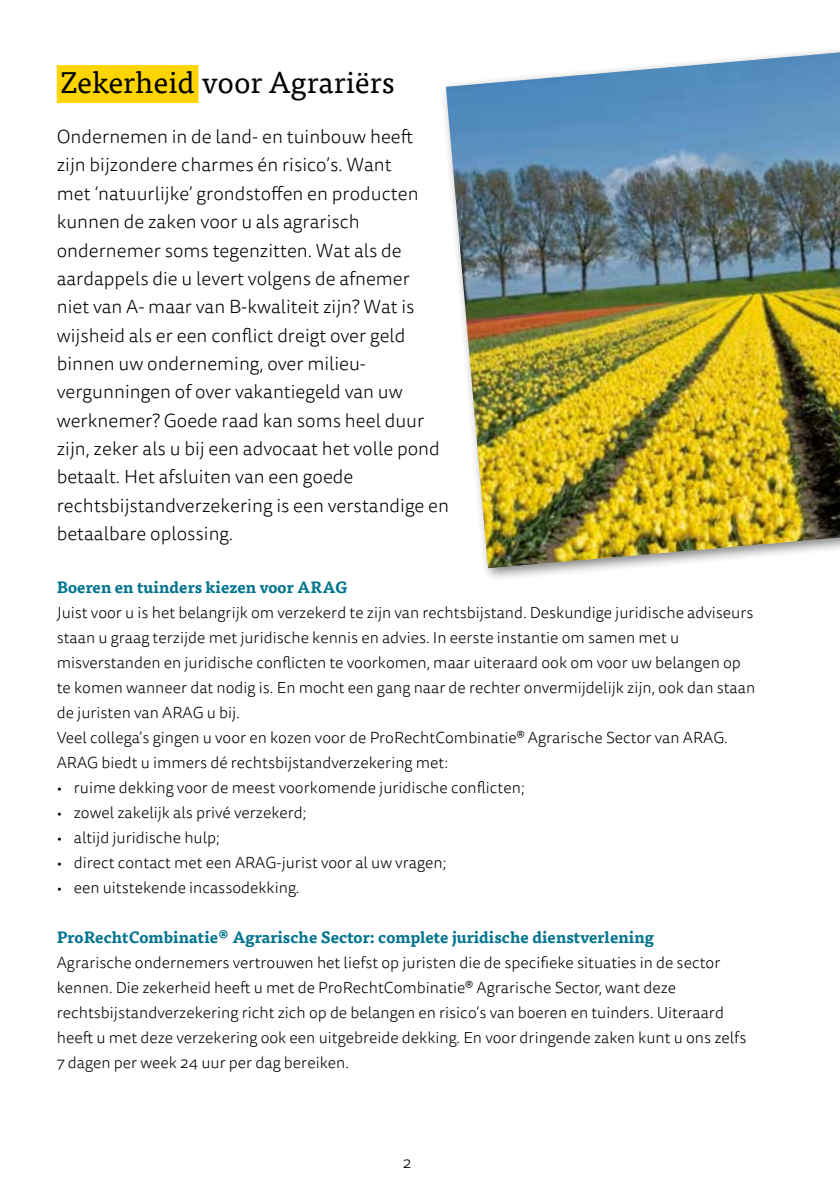
<style>
.page{position:relative;width:840px;height:1191px;background:#fff}
.page>*{position:absolute;margin:0;border:0;box-sizing:border-box;transform-origin:0 0}
.t1{font:30px "Tisa OT";color:#000}
.t2{font:300 19px/28.4px "Tisa Sans OT";color:#000}
.t3{font:300 16px/25px "Tisa Sans OT";color:#000}
.t4{font:700 16px "Tisa OT";color:#00748f}
</style>
<div class="page">
<div style="left:57px;top:65px;width:141px;height:38px;background:#ffd500"></div>
<img style="left:445px;top:52px;width:394px;height:516px">
<h1 class="t1" style="left:60px;top:65px;width:335px">Zekerheid voor Agrariërs</h1>
<p class="t2" style="left:57px;top:123px;width:393px">Ondernemen in de land- en tuinbouw heeft<br>zijn bijzondere charmes én risico’s. Want<br>met ‘natuurlijke’ grondstoffen en producten kunnen de zaken voor u als agrarisch ondernemer soms tegenzitten. Wat als de aardappels die u levert volgens de afnemer<br>niet van A- maar van B-kwaliteit zijn? Wat is wijsheid als er een conflict dreigt over geld binnen uw onderneming, over milieu&shy;vergunningen of over vakantiegeld van uw werknemer? Goede raad kan soms heel duur zijn, zeker als u bij een advocaat het volle pond betaalt. Het afsluiten van een goede rechtsbijstandverzekering is een verstandige en betaalbare oplossing.</p>
<p class="t4" style="left:57px;top:577px;width:292px">Boeren en tuinders kiezen voor ARAG</p>
<p class="t3" style="left:57px;top:601px;width:699px">Juist voor u is het belangrijk om verzekerd te zijn van rechtsbijstand. Deskundige juridische adviseurs staan u graag terzijde met juridische kennis en advies. In eerste instantie om samen met u misverstanden en juridische conflicten te voorkomen, maar uiteraard ook om voor uw belangen op te komen wanneer dat nodig is. En mocht een gang naar de rechter onvermijdelijk zijn, ook dan staan de juristen van ARAG u bij.<br>Veel collega’s gingen u voor en kozen voor de ProRechtCombinatie® Agrarische Sector van ARAG.<br>ARAG biedt u immers dé rechtsbijstandverzekering met:</p>
<p class="t3" style="left:57px;top:776px;width:469px">• ruime dekking voor de meest voorkomende juridische conflicten;</p>
<p class="t3" style="left:57px;top:801px;width:251px">• zowel zakelijk als privé verzekerd;</p>
<p class="t3" style="left:57px;top:826px;width:164px">• altijd juridische hulp;</p>
<p class="t3" style="left:57px;top:851px;width:391px">• direct contact met een ARAG-jurist voor al uw vragen;</p>
<p class="t3" style="left:57px;top:876px;width:244px">• een uitstekende incassodekking.</p>
<p class="t4" style="left:57px;top:927px;width:598px">ProRechtCombinatie® Agrarische Sector: complete juridische dienstverlening</p>
<p class="t3" style="left:57px;top:951px;width:690px">Agrarische ondernemers vertrouwen het liefst op juristen die de specifieke situaties in de sector kennen. Die zekerheid heeft u met de ProRechtCombinatie® Agrarische Sector, want deze rechtsbijstandverzekering richt zich op de belangen en risico’s van boeren en tuinders. Uiteraard heeft u met deze verzekering ook een uitgebreide dekking. En voor dringende zaken kunt u ons zelfs 7 dagen per week 24 uur per dag bereiken.</p>
<p class="t3" style="left:402px;top:1151px;width:10px">2</p>
</div>
